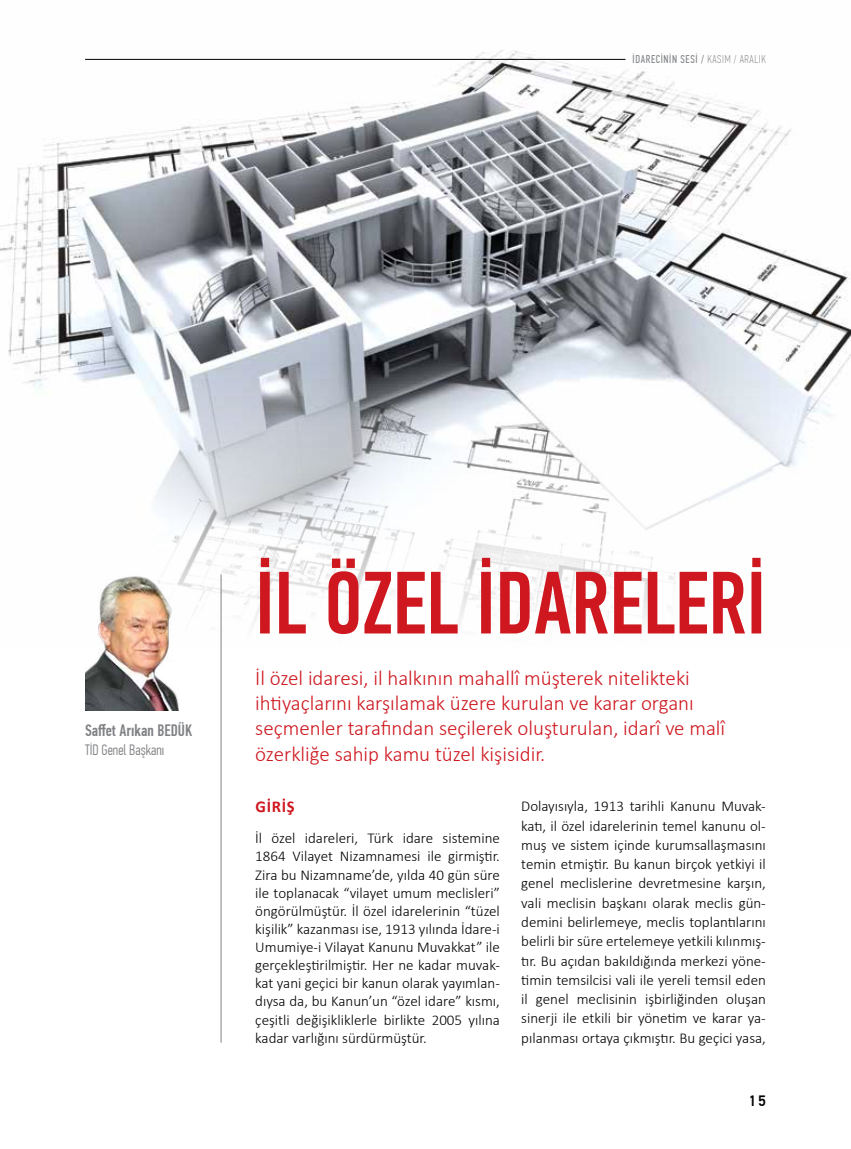
<style>
.page{position:relative;width:851px;height:1149px;background:#fff}
.page>*{position:absolute;margin:0;border:0;box-sizing:border-box;transform-origin:0 0}
.t1{font:500 88.5px "PF Din Text Comp Pro";color:#ce171e}
.t2{font:300 21px/25.2px "Calibri";color:#ce171e}
.t3{font:500 16.5px "PF Din Text Comp Pro";color:#808285}
.t4{font:700 16.5px "Calibri";color:#ce171e}
.t5{font:300 15px/19.2px "Calibri";color:#000;text-align:justify}
.t6{font:300 15px "PF Din Text Comp Pro";color:#808285}
.t7{font:500 15px "PF Din Text Pro";color:#000}
.t8{font:11.25px "PF Din Text Comp Pro";letter-spacing:.055em;color:#808285}
.s1{font-weight:100}
</style>
<div class="page">
<img style="left:0;top:50px;width:850px;height:800px">
<hr style="left:85px;top:59px;width:540px;height:1px;background:#000">
<hr style="left:221px;top:574px;width:1px;height:468px;background:#808285">
<img style="left:85px;top:574px;width:94px;height:136px">
<p class="t8" style="left:632px;top:53px;width:135px">İDARECİNİN SESİ / <span class="s1">KASIM / ARALIK</span></p>
<p class="t3" style="left:85px;top:720px;width:109px">Saffet Arıkan BEDÜK</p>
<p class="t6" style="left:85px;top:741px;width:81px">TİD Genel Başkanı</p>
<h1 class="t1" style="left:255px;top:551px;width:512px">İL ÖZEL İDARELERİ</h1>
<h2 class="t2" style="left:255px;top:665px;width:471px">İl özel idaresi, il halkının mahallî müşterek nitelikteki ihtiyaçlarını karşılamak üzere kurulan ve karar organı seçmenler tarafından seçilerek oluşturulan, idarî ve malî özerkliğe sahip kamu tüzel kişisidir.</h2>
<p class="t4" style="left:255px;top:795px;width:19px">Giriş</p>
<p class="t5" style="left:255px;top:828px;width:246px;line-height:18.1px">İl özel idareleri, Türk idare sistemine 1864 Vilayet Nizamnamesi ile girmiştir.<br>Zira bu Nizamname’de, yılda 40 gün süre ile toplanacak “vilayet umum meclisleri” öngörülmüştür. İl özel idarelerinin “tüzel kişilik” kazanması ise, 1913 yılında İdare-i Umumiye-i Vilayat Kanunu Muvakkat” ile gerçekleştirilmiştir. Her ne kadar muvak&shy;kat yani geçici bir kanun olarak yayımlan&shy;dıysa da, bu Kanun’un “özel idare” kısmı, çeşitli değişikliklerle birlikte 2005 yılına kadar varlığını sürdürmüştür.</p>
<p class="t5" style="left:521px;top:796px;width:246px">Dolayısıyla, 1913 tarihli Kanunu Muvak&shy;katı, il özel idarelerinin temel kanunu ol&shy;muş ve sistem içinde kurumsallaşmasını temin etmiştir. Bu kanun birçok yetkiyi il genel meclislerine devretmesine karşın, vali meclisin başkanı olarak meclis gün&shy;demini belirlemeye, meclis toplantılarını belirli bir süre ertelemeye yetkili kılınmış&shy;tır. Bu açıdan bakıldığında merkezi yöne&shy;timin temsilcisi vali ile yereli temsil eden il genel meclisinin işbirliğinden oluşan sinerji ile etkili bir yönetim ve karar ya&shy;pılanması ortaya çıkmıştır. Bu geçici yasa,</p>
<p class="t7" style="left:748px;top:1091px;width:19px">15</p>
</div>
